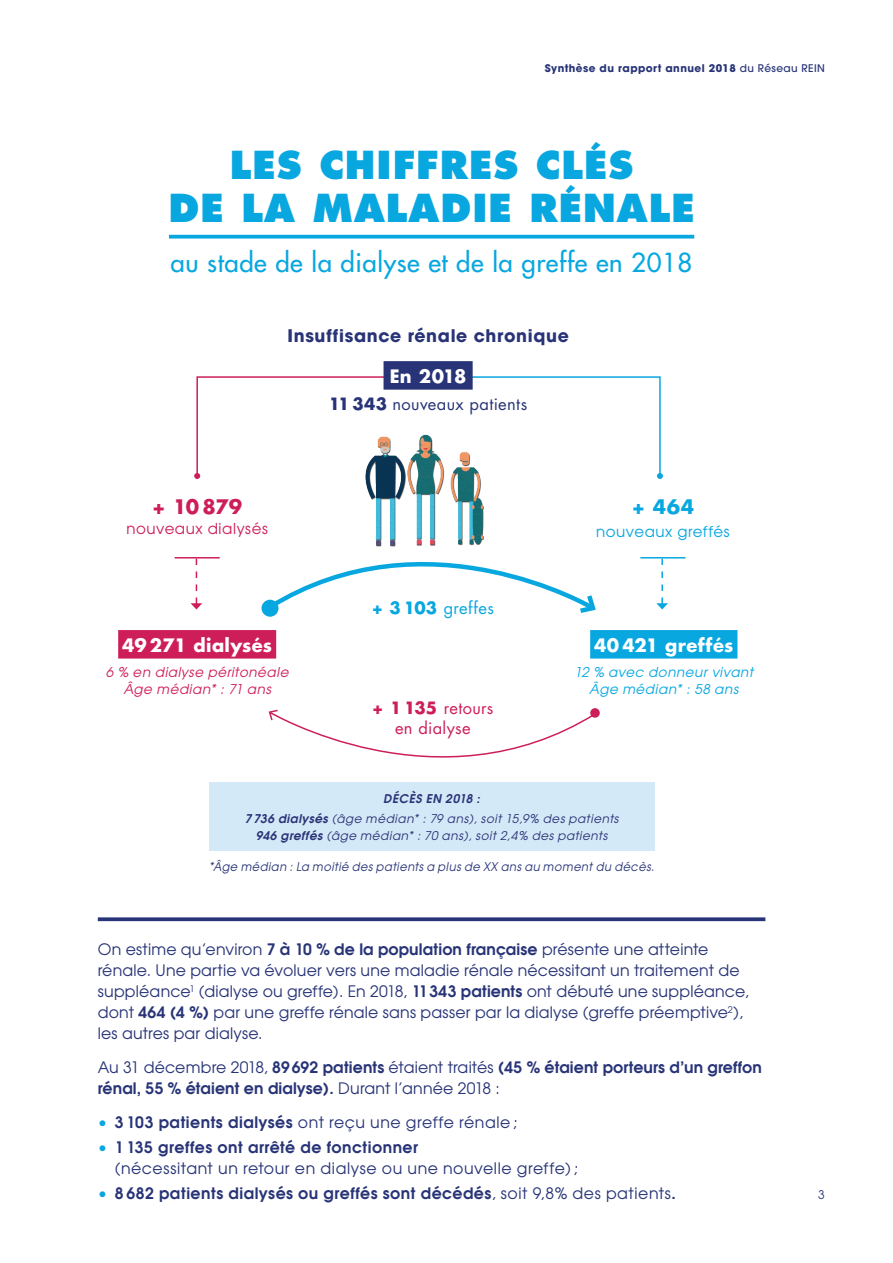
<style>
.page{position:relative;width:893px;height:1263px;background:#fff}
.page>*{position:absolute;margin:0;border:0;box-sizing:border-box;transform-origin:0 0}
.t1{font:800 37.5px/43.5px "Futura";letter-spacing:.025em;color:#08a7e0;text-align:center}
.t2{font:25.5px "Futura";letter-spacing:.02em;color:#08a7e0}
.t3{font:700 19.5px "Futura";color:#ce1e5a}
.t4{font:700 19.5px "Futura";color:#08a7e0}
.t5{font:700 18px "Futura";letter-spacing:.02em;color:#fff}
.t6{font:700 17.25px "Avant Garde";letter-spacing:.04em;color:#283477}
.t7{font:16.5px/19.5px "Futura";letter-spacing:.02em;color:#ce1e5a;text-align:center}
.t8{font:16.5px "Futura";letter-spacing:.02em;color:#283477}
.t9{font:16.5px "Futura";letter-spacing:.025em;color:#08a7e0}
.t10{font:15.75px/21px "Avant Garde";letter-spacing:.015em;color:#283477}
.t11{font:600 15.75px/21px "Avant Garde";letter-spacing:.015em;color:#283477}
.t12{font:15.75px/21px "Avant Garde";letter-spacing:.035em;color:#283477}
.t13{font:15px "Avant Garde";letter-spacing:.04em;color:#ce1e5a}
.t14{font:15px "Avant Garde";letter-spacing:.035em;color:#08a7e0}
.t15{font:italic 13.5px/16.5px "Avant Garde";letter-spacing:.04em;color:#ce1e5a;text-align:center}
.t16{font:italic 13.5px/16.5px "Avant Garde";letter-spacing:.04em;color:#08a7e0;text-align:center}
.t17{font:italic 12px/20.7px "Avant Garde";letter-spacing:.045em;color:#283477;text-align:center}
.t18{font:italic 12px "Avant Garde";letter-spacing:.045em;color:#283477;scale:.95 1}
.t19{font:12px "Avant Garde";color:#283477}
.t20{font:700 10.5px "Avant Garde";letter-spacing:.04em;color:#283477}
.s1{font-weight:500}
.s2{font-weight:700}
.s3{font-weight:600}
.s4{font-weight:400}
.s5{color:#08a7e0}
.s6{font-weight:400;color:#08a7e0}
</style>
<div class="page">
<svg style="left:169px;top:235px;width:525px;height:4px;background:#23b0e3"></svg>
<svg style="left:98px;top:917px;width:667px;height:4px;background:#3c4784"></svg>
<div style="left:209px;top:782px;width:445px;height:69px;background:#d4e9f7"></div>
<svg style="left:261px;top:600px;width:18px;height:17px"></svg>
<div style="left:118px;top:630px;width:158px;height:28px;background:#ce1e5a"></div>
<div style="left:590px;top:630px;width:147px;height:28px;background:#08a7e0"></div>
<svg style="left:263px;top:562px;width:333px;height:54px"></svg>
<svg style="left:590px;top:708px;width:10px;height:10px"></svg>
<svg style="left:268px;top:709px;width:329px;height:49px"></svg>
<img style="left:365px;top:434px;width:119px;height:113px">
<svg style="left:191px;top:558px;width:11px;height:51px"></svg>
<hr style="left:175px;top:557px;width:45px;height:1px;background:#ce1e5a">
<svg style="left:656px;top:558px;width:12px;height:51px"></svg>
<hr style="left:640px;top:557px;width:45px;height:1px;background:#08a7e0">
<svg style="left:194px;top:376px;width:194px;height:103px"></svg>
<svg style="left:469px;top:376px;width:194px;height:103px"></svg>
<div style="left:384px;top:361px;width:89px;height:29px;background:#283477"></div>
<p class="t20" style="left:545px;top:61px;width:282px">Synthèse du rapport annuel 2018 <span class="s1">du Réseau REIN</span></p>
<h1 class="t1" style="left:168px;top:143px;width:528px">LES CHIFFRES CLÉS<br>DE LA MALADIE RÉNALE</h1>
<h2 class="t2" style="left:171px;top:246px;width:523px">au stade de la dialyse et de la greffe en 2018</h2>
<p class="t6" style="left:287px;top:324px;width:283px">Insuffisance rénale chronique</p>
<p class="t3" style="left:152px;top:493px;width:91px">+ 10 879</p>
<p class="t13" style="left:127px;top:519px;width:143px">nouveaux dialysés</p>
<p class="t5" style="left:122px;top:633px;width:151px">49 271 dialysés</p>
<p class="t15" style="left:106px;top:664px;width:184px">6 % en dialyse péritonéale<br>Âge médian* : 71 ans</p>
<p class="t5" style="left:390px;top:364px;width:78px">En 2018</p>
<p class="t8" style="left:329px;top:393px;width:200px"><span class="s2">11 343</span> nouveaux patients</p>
<p class="t9" style="left:372px;top:596px;width:124px"><span class="s2">+ 3 103</span> greffes</p>
<p class="t7" style="left:372px;top:698px;width:123px"><span class="s2">+ 1 135</span> retours en dialyse</p>
<p class="t4" style="left:632px;top:493px;width:64px">+ 464</p>
<p class="t14" style="left:596px;top:522px;width:135px">nouveaux greffés</p>
<p class="t5" style="left:594px;top:633px;width:141px">40 421 greffés</p>
<p class="t16" style="left:574px;top:664px;width:181px">12 % avec donneur vivant<br>Âge médian* : 58 ans</p>
<p class="t17" style="left:245px;top:788px;width:375px"><span class="s3">DÉCÈS EN 2018 :<br>7 736 dialysés</span> (âge médian* : 79 ans), soit 15,9% des patients</p>
<p class="t17" style="left:256px;top:825px;width:353px"><span class="s3">946 greffés</span> (âge médian* : 70 ans), soit 2,4% des patients</p>
<p class="t18" style="left:209px;top:859px;width:471px">*Âge médian : La moitié des patients a plus de XX ans au moment du décès.</p>
<p class="t10" style="left:98px;top:939px;width:653px">On estime qu’environ <span class="s3">7 à 10 % de la population française</span> présente une atteinte rénale. Une partie va évoluer vers une maladie rénale nécessitant un traitement de suppléance<sup>1</sup> (dialyse ou greffe). En 2018, <span class="s3">11343 patients</span> ont débuté une suppléance, dont <span class="s3">464 (4 %)</span> par une greffe rénale sans passer par la dialyse (greffe préemptive<sup>2</sup>), les autres par dialyse.</p>
<p class="t11" style="left:98px;top:1056px;width:666px"><span class="s4">Au 31 décembre 2018,</span> 89692 patients <span class="s4">étaient traités</span> (45 % étaient porteurs d’un greffon rénal, 55 % étaient en dialyse). <span class="s4">Durant l’année 2018 :</span></p>
<p class="t12" style="left:98px;top:1111px;width:421px"><span class="s5">•</span> <span class="s3">3 103 patients dialysés</span> ont reçu une greffe rénale ;</p>
<p class="t12" style="left:115px;top:1136px;width:465px;text-indent:-17px"><span class="s5">•</span> <span class="s3">1 135 greffes ont arrêté de fonctionner<br></span>(nécessitant un retour en dialyse ou une nouvelle greffe);</p>
<p class="t11" style="left:98px;top:1182px;width:580px"><span class="s6">•</span> 8 682 patients dialysés ou greffés sont décédés<span class="s4">, soit 9,8% des patients</span>.</p>
<p class="t19" style="left:818px;top:1187px;width:8px">3</p>
</div>
